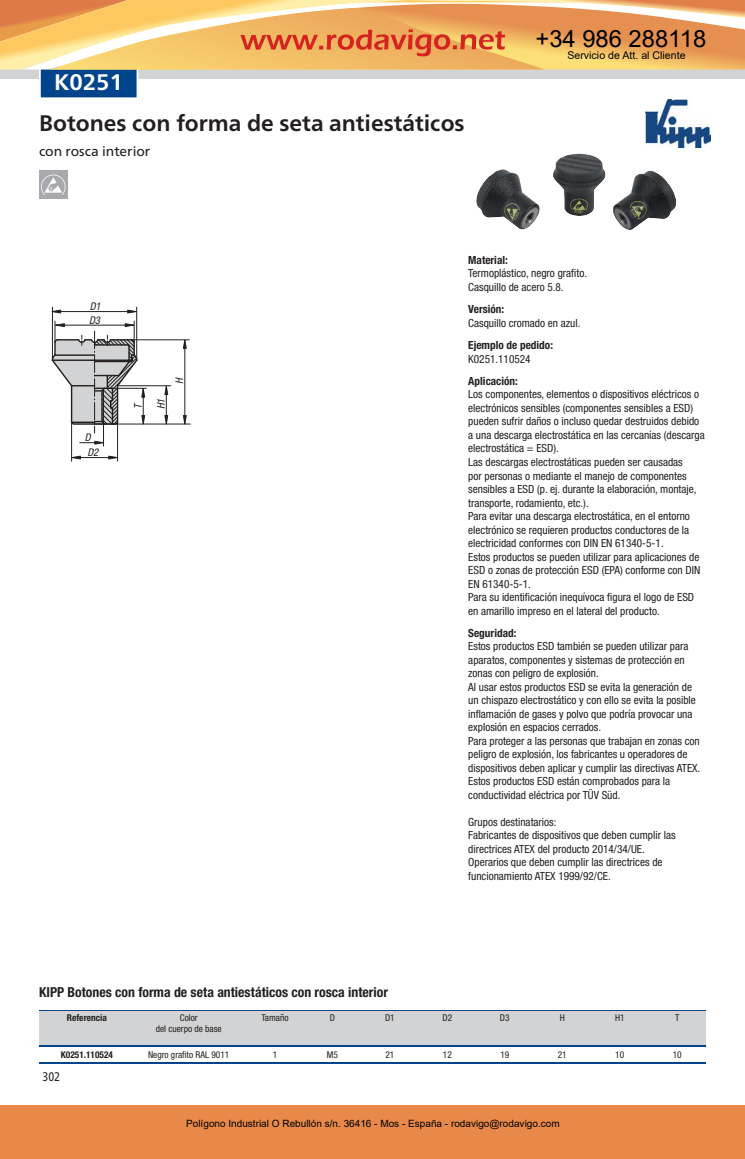
<style>
.page{position:relative;width:745px;height:1159px;background:#fff}
.page>*{position:absolute;margin:0;border:0;box-sizing:border-box;transform-origin:0 0}
.t1{font:23.75px "Arial";color:#000}
.t2{font:700 22.5px "Frutiger Neue LTW1 G";color:#231f20}
.t3{font:700 22.5px "Frutiger Neue LTW1 G";color:#fff}
.t4{font:700 condensed 13.75px "Helvetica Neue LTW1 G";color:#231f20}
.t5{font:13.75px "Frutiger Neue LTW1 G";color:#231f20}
.t6{font:12.5px "Frutiger Neue LTW1 G";color:#231f20;scale:.81 1}
.t7{font:condensed 11.25px/13.5px "Helvetica Neue LTW1 G";color:#231f20}
.t8{font:700 condensed 11.25px "Helvetica Neue LTW1 G";color:#231f20}
.t9{font:10.62px "Arial";color:#000}
.t10{font:italic condensed 10.62px/14.2px "Helvetica Neue LTW1 G";color:#231f20}
.t11{font:10px "Arial";color:#000}
.t12{font:condensed 9.38px "Helvetica Neue LTW1 G";color:#231f20}
.t13{font:700 condensed 9.38px "Helvetica Neue LTW1 G";color:#231f20}
</style>
<div class="page">
<img style="left:645px;top:100px;width:65px;height:48px">
<img style="left:476px;top:153px;width:200px;height:77px">
<hr style="left:52px;top:307px;width:1px;height:53px;background:#231f20">
<hr style="left:136px;top:307px;width:1px;height:53px;background:#231f20">
<hr style="left:117px;top:422px;width:1px;height:39px;background:#231f20">
<hr style="left:71px;top:422px;width:1px;height:39px;background:#231f20">
<hr style="left:107px;top:388px;width:39px;height:1px;background:#231f20">
<hr style="left:117px;top:385px;width:54px;height:1px;background:#231f20">
<hr style="left:94px;top:424px;width:96px;height:1px;background:#231f20">
<hr style="left:132px;top:339px;width:57px;height:1px;background:#231f20">
<hr style="left:55px;top:311px;width:77px;height:1px;background:#231f20">
<svg style="left:127px;top:309px;width:11px;height:5px"></svg>
<svg style="left:51px;top:309px;width:10px;height:5px"></svg>
<hr style="left:76px;top:457px;width:35px;height:1px;background:#231f20">
<svg style="left:108px;top:455px;width:11px;height:5px"></svg>
<svg style="left:71px;top:455px;width:10px;height:5px"></svg>
<hr style="left:184px;top:342px;width:1px;height:78px;background:#231f20">
<svg style="left:182px;top:339px;width:5px;height:10px"></svg>
<svg style="left:182px;top:415px;width:5px;height:10px"></svg>
<hr style="left:166px;top:388px;width:1px;height:32px;background:#231f20">
<svg style="left:164px;top:385px;width:4px;height:10px"></svg>
<svg style="left:164px;top:415px;width:4px;height:10px"></svg>
<svg style="left:51px;top:321px;width:94px;height:125px"></svg>
<div style="left:39px;top:171px;width:28px;height:28px;background:#a7a9ac"></div>
<svg style="left:41px;top:175px;width:24px;height:20px"></svg>
<hr style="left:39px;top:1010px;width:666px;height:2px;background:#00448c">
<div style="left:39px;top:1012px;width:666px;height:34px;background:#d1d3d4"></div>
<hr style="left:39px;top:1046px;width:666px;height:1px;background:#00448c">
<hr style="left:39px;top:1062px;width:666px;height:1px;background:#00448c">
<div style="left:0;top:1105px;width:744px;height:54px;background:#e88949"></div>
<svg style="left:0;top:0;width:744px;height:98px"></svg>
<h1 class="t1" style="left:535px;top:22px;width:172px">+34 986 288118</h1>
<h2 class="t3" style="left:54px;top:74px;width:70px">K0251</h2>
<h2 class="t2" style="left:39px;top:115px;width:427px">Botones con forma de seta antiestáticos</h2>
<p class="t5" style="left:39px;top:146px;width:113px">con rosca interior</p>
<p class="t9" style="left:567px;top:48px;width:120px">Servicio de Att. al Cliente</p>
<p class="t10" style="left:89px;top:299px;width:13px">D1<br>D3</p>
<p class="t10" style="left:85px;top:431px;width:15px">D<br>D2</p>
<p class="t10" style="left:127px;top:409px;width:12px;line-height:23px;rotate:-90deg">T<br>H1</p>
<p class="t10" style="left:172px;top:384px;width:7px;rotate:-90deg">H</p>
<p class="t8" style="left:468px;top:256px;width:41px">Material:</p>
<p class="t7" style="left:468px;top:268px;width:120px">Termoplástico, negro grafito.<br>Casquillo de acero 5.8.</p>
<p class="t8" style="left:468px;top:305px;width:38px">Versión:</p>
<p class="t7" style="left:468px;top:317px;width:114px">Casquillo cromado en azul.</p>
<p class="t8" style="left:468px;top:341px;width:86px">Ejemplo de pedido:</p>
<p class="t7" style="left:468px;top:353px;width:64px">K0251.110524</p>
<p class="t8" style="left:468px;top:377px;width:51px">Aplicación:</p>
<p class="t7" style="left:468px;top:389px;width:238px">Los componentes, elementos o dispositivos eléctricos o electrónicos sensibles (componentes sensibles a ESD) pueden sufrir daños o incluso quedar destruidos debido a una descarga electrostática en las cercanías (descarga electrostática = ESD).<br>Las descargas electrostáticas pueden ser causadas<br>por personas o mediante el manejo de componentes sensibles a ESD (p. ej. durante la elaboración, montaje, transporte, rodamiento, etc.).<br>Para evitar una descarga electrostática, en el entorno electrónico se requieren productos conductores de la electricidad conformes con DIN EN 61340-5-1.<br>Estos productos se pueden utilizar para aplicaciones de ESD o zonas de protección ESD (EPA) conforme con DIN EN 61340-5-1.<br>Para su identificación inequívoca figura el logo de ESD en amarillo impreso en el lateral del producto.</p>
<p class="t8" style="left:468px;top:629px;width:50px">Seguridad:</p>
<p class="t7" style="left:468px;top:641px;width:233px">Estos productos ESD también se pueden utilizar para aparatos, componentes y sistemas de protección en zonas con peligro de explosión.<br>Al usar estos productos ESD se evita la generación de un chispazo electrostático y con ello se evita la posible inflamación de gases y polvo que podría provocar una explosión en espacios cerrados.<br>Para proteger a las personas que trabajan en zonas con peligro de explosión, los fabricantes u operadores de dispositivos deben aplicar y cumplir las directivas ATEX.<br>Estos productos ESD están comprobados para la conductividad eléctrica por TÜV Süd.</p>
<p class="t7" style="left:468px;top:816px;width:209px">Grupos destinatarios:<br>Fabricantes de dispositivos que deben cumplir las directrices ATEX del producto 2014/34/UE.<br>Operarios que deben cumplir las directrices de funcionamiento ATEX 1999/92/CE.</p>
<p class="t4" style="left:39px;top:987px;width:350px">KIPP Botones con forma de seta antiestáticos con rosca interior</p>
<p class="t13" style="left:67px;top:1014px;width:41px">Referencia</p>
<p class="t12" style="left:180px;top:1014px;width:19px">Color</p>
<p class="t12" style="left:261px;top:1014px;width:29px">Tamaño</p>
<p class="t12" style="left:329px;top:1014px;width:7px">D</p>
<p class="t12" style="left:385px;top:1014px;width:11px">D1</p>
<p class="t12" style="left:442px;top:1014px;width:11px">D2</p>
<p class="t12" style="left:499px;top:1014px;width:11px">D3</p>
<p class="t12" style="left:559px;top:1014px;width:7px">H</p>
<p class="t12" style="left:614px;top:1014px;width:11px">H1</p>
<p class="t12" style="left:674px;top:1014px;width:6px">T</p>
<p class="t12" style="left:156px;top:1025px;width:67px">del cuerpo de base</p>
<p class="t13" style="left:61px;top:1051px;width:54px">K0251.110524</p>
<p class="t12" style="left:148px;top:1051px;width:83px">Negro grafito RAL 9011</p>
<p class="t12" style="left:272px;top:1051px;width:6px">1</p>
<p class="t12" style="left:327px;top:1051px;width:13px">M5</p>
<p class="t12" style="left:385px;top:1051px;width:10px">21</p>
<p class="t12" style="left:442px;top:1051px;width:10px">12</p>
<p class="t12" style="left:500px;top:1051px;width:10px">19</p>
<p class="t12" style="left:557px;top:1051px;width:10px">21</p>
<p class="t12" style="left:615px;top:1051px;width:10px">10</p>
<p class="t12" style="left:672px;top:1051px;width:11px">10</p>
<p class="t6" style="left:43px;top:1071px;width:23px">302</p>
<p class="t11" style="left:186px;top:1117px;width:375px">Polígono Industrial O Rebullón s/n. 36416 - Mos - España - rodavigo@rodavigo.com</p>
</div>
